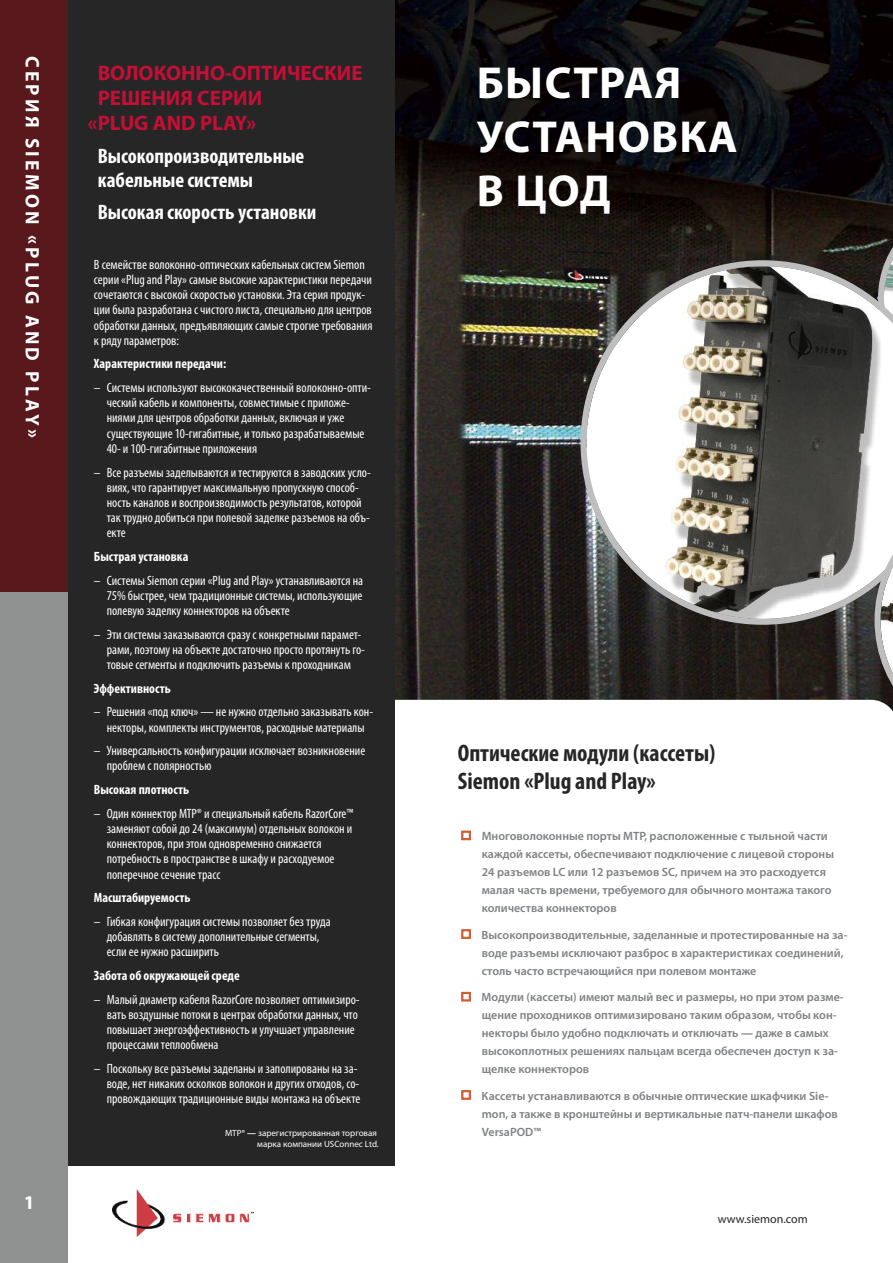
<style>
.page{position:relative;width:893px;height:1263px;background:#fff}
.page>*{position:absolute;margin:0;border:0;box-sizing:border-box;transform-origin:0 0}
.t1{font:700 45px/54px "Myriad Pro";letter-spacing:.025em;color:#fff}
.t2{font:700 condensed 24px/28.8px "Myriad Pro";color:#272627}
.t3{font:700 condensed 21px/24px "Myriad Pro";color:#fff}
.t4{font:700 21px "Myriad Pro";color:#c50f36}
.t5{font:700 19.5px "Myriad Pro";letter-spacing:.17em;color:#fff}
.t6{font:condensed 13.5px/15.1px "Myriad Pro";color:#fff}
.t7{font:700 condensed 13.5px "Myriad Pro";color:#fff}
.t8{font:600 12px/18px "Myriad Pro";color:#7f8184}
.t9{font:12px "Myriad Pro";color:#272627}
.t10{font:9px/10.8px "Myriad Pro";color:#fff;text-align:right}
.s1{font-weight:700}
.s2{color:#d3592e}
</style>
<div class="page">
<img style="left:395px;top:0;width:498px;height:700px">
<svg style="left:878px;top:202px;width:15px;height:58px"></svg>
<svg style="left:580px;top:260px;width:313px;height:365px"></svg>
<svg style="left:874px;top:493px;width:19px;height:219px"></svg>
<div style="left:0;top:0;width:395px;height:1165px;background:#272627"></div>
<div style="left:0;top:415px;width:68px;height:848px;background:#909191"></div>
<div style="left:0;top:0;width:68px;height:592px;background:#58181c"></div>
<img style="left:113px;top:1190px;width:140px;height:46px">
<h3 class="t5" style="left:40px;top:56px;width:383px;rotate:90deg">СЕРИЯ SIEMON «PLUG AND PLAY»</h3>
<h3 class="t5" style="left:24px;top:1195px;width:12px">1</h3>
<h3 class="t4" style="left:98px;top:65px;width:266px">ВОЛОКОННО-ОПТИЧЕСКИЕ</h3>
<h3 class="t4" style="left:98px;top:90px;width:166px">РЕШЕНИЯ СЕРИИ</h3>
<h3 class="t4" style="left:88px;top:115px;width:170px">«PLUG AND PLAY»</h3>
<h3 class="t3" style="left:98px;top:146px;width:208px">Высокопроизводительные кабельные системы</h3>
<h3 class="t3" style="left:98px;top:202px;width:220px">Высокая скорость установки</h3>
<p class="t6" style="left:94px;top:258px;width:280px">В семействе волоконно-оптических кабельных систем Siemon серии «Plug and Play» самые высокие характеристики передачи сочетаются с высокой скоростью установки. Эта серия продук&shy;ции была разработана с чистого листа, специально для центров обработки данных, предъявляющих самые строгие требования к ряду параметров:</p>
<p class="t7" style="left:94px;top:359px;width:134px">Характеристики передачи:</p>
<p class="t6" style="left:107px;top:381px;width:266px;text-indent:-13px">– Системы используют высококачественный волоконно-опти&shy;ческий кабель и компоненты, совместимые с приложе&shy;ниями для центров обработки данных, включая и уже существующие 10-гигабитные, и только разрабатываемые 40- и 100-гигабитные приложения</p>
<p class="t6" style="left:107px;top:466px;width:266px;text-indent:-13px">– Все разъемы заделываются и тестируются в заводских усло&shy;виях, что гарантирует максимальную пропускную способ&shy;ность каналов и воспроизводимость результатов, которой так трудно добиться при полевой заделке разъемов на объ&shy;екте</p>
<p class="t7" style="left:94px;top:552px;width:96px">Быстрая установка</p>
<p class="t6" style="left:107px;top:574px;width:258px;text-align:justify;text-indent:-13px">– Системы Siemon серии «Plug and Play» устанавливаются на 75% быстрее, чем традиционные системы, использующие полевую заделку коннекторов на объекте</p>
<p class="t6" style="left:107px;top:628px;width:260px;text-indent:-13px">– Эти системы заказываются сразу с конкретными парамет&shy;рами, поэтому на объекте достаточно просто протянуть го&shy;товые сегменты и подключить разъемы к проходникам</p>
<p class="t7" style="left:94px;top:683px;width:78px">Эффективность</p>
<p class="t6" style="left:94px;top:705px;width:281px;text-align:center">– Решения «под ключ» — не нужно отдельно заказывать кон&shy;некторы, комплекты инструментов, расходные материалы</p>
<p class="t6" style="left:107px;top:744px;width:260px;text-indent:-13px">– Универсальность конфигурации исключает возникновение проблем с полярностью</p>
<p class="t7" style="left:94px;top:785px;width:97px">Высокая плотность</p>
<p class="t6" style="left:107px;top:807px;width:248px;text-indent:-13px">– Один коннектор MTP® и специальный кабель RazorCore™ заменяют собой до 24 (максимум) отдельных волокон и коннекторов, при этом одновременно снижается потребность в пространстве в шкафу и расходуемое поперечное сечение трасс</p>
<p class="t7" style="left:94px;top:893px;width:98px">Масштабируемость</p>
<p class="t6" style="left:107px;top:915px;width:226px;text-indent:-13px">– Гибкая конфигурация системы позволяет без труда добавлять в систему дополнительные сегменты, если ее нужно расширить</p>
<p class="t7" style="left:94px;top:971px;width:147px">Забота об окружающей среде</p>
<p class="t6" style="left:107px;top:993px;width:254px;text-indent:-13px">– Малый диаметр кабеля RazorCore позволяет оптимизиро&shy;вать воздушные потоки в центрах обработки данных, что повышает энергоэффективность и улучшает управление процессами теплообмена</p>
<p class="t6" style="left:107px;top:1062px;width:255px;text-indent:-13px">– Поскольку все разъемы заделаны и заполированы на за&shy;воде, нет никаких осколков волокон и других отходов, со&shy;провождающих традиционные виды монтажа на объекте</p>
<p class="t10" style="left:225px;top:1128px;width:155px">MTP® <span class="s1">—</span> зарегистрированная торговая марка компании USConnec Ltd.</p>
<h1 class="t1" style="left:477px;top:59px;width:262px">БЫСТРАЯ<br>УСТАНОВКА<br>В ЦОД</h1>
<h2 class="t2" style="left:458px;top:740px;width:259px">Оптические модули (кассеты)<br>Siemon «Plug and Play»</h2>
<p class="t8" style="left:482px;top:828px;width:354px;text-indent:-21px"><span class="s2">□</span> Многоволоконные порты MTP, расположенные с тыльной части каждой кассеты, обеспечивают подключение с лицевой стороны 24 разъемов LC или 12 разъемов SC, причем на это расходуется малая часть времени, требуемого для обычного монтажа такого количества коннекторов</p>
<p class="t8" style="left:482px;top:926px;width:367px;text-indent:-21px"><span class="s2">□</span> Высокопроизводительные, заделанные и протестированные на за&shy;воде разъемы исключают разброс в характеристиках соединений, столь часто встречающийся при полевом монтаже</p>
<p class="t8" style="left:482px;top:989px;width:363px;text-indent:-21px"><span class="s2">□</span> Модули (кассеты) имеют малый вес и размеры, но при этом разме&shy;щение проходников оптимизировано таким образом, чтобы кон&shy;некторы было удобно подключать и отключать <span class="s1">—</span> даже в самых высокоплотных решениях пальцам всегда обеспечен доступ к за&shy;щелке коннекторов</p>
<p class="t8" style="left:482px;top:1087px;width:358px;text-indent:-21px"><span class="s2">□</span> Кассеты устанавливаются в обычные оптические шкафчики Sie&shy;mon, а также в кронштейны и вертикальные патч-панели шкафов<br>VersaPOD™</p>
<p class="t9" style="left:718px;top:1215px;width:92px">www.siemon.com</p>
</div>
